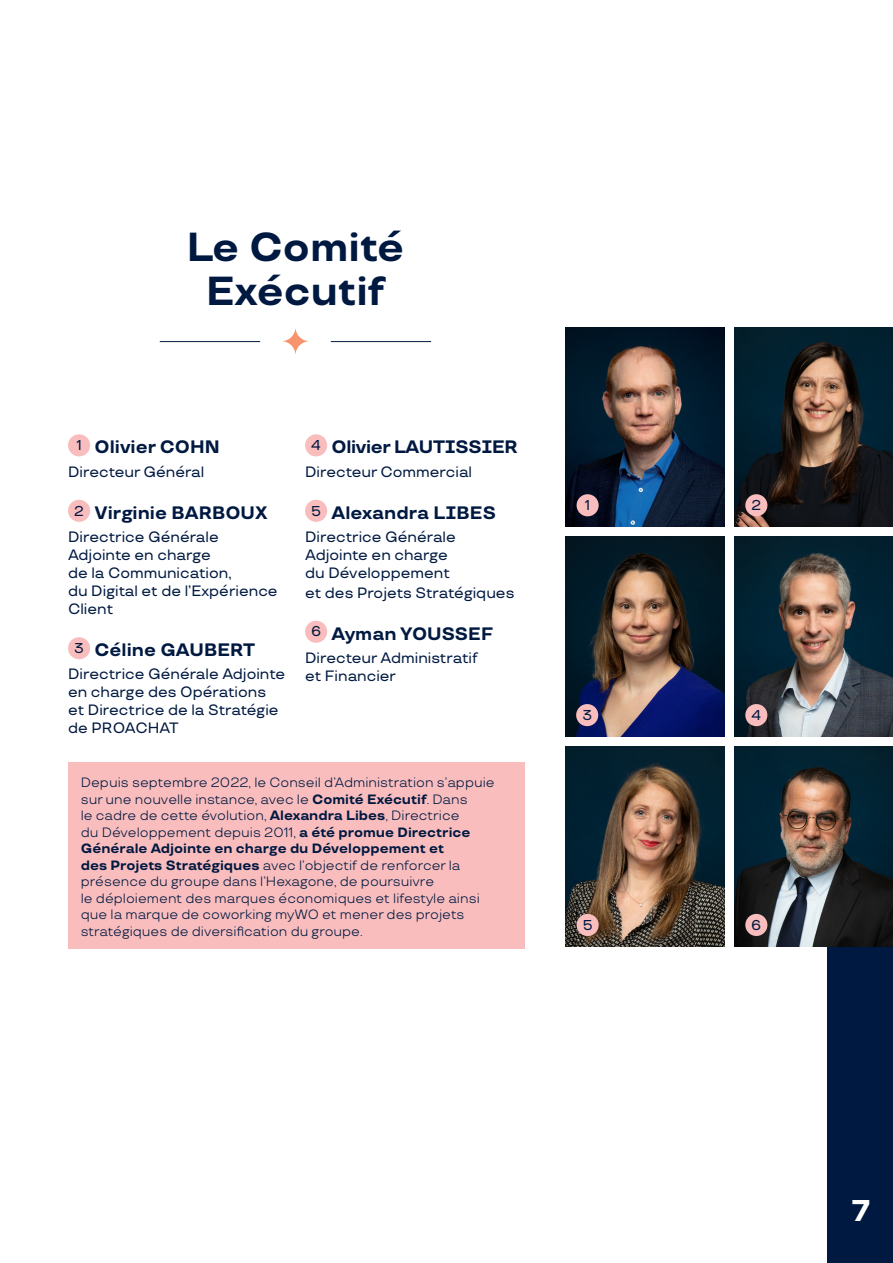
<style>
.page{position:relative;width:893px;height:1263px;background:#fff}
.page>*{position:absolute;margin:0;border:0;box-sizing:border-box;transform-origin:0 0}
.t1{font:700 40.5px/43.5px "TT Travels";color:#001941;text-align:center}
.t2{font:700 30px "TT Travels";color:#fff}
.labeur_GRAS{font:700 18px "TT Travels";color:#001941}
.labeur_GRAS-2{font:700 18px "TT Travels";letter-spacing:-.02em;color:#001941}
.t3{font:500 15px/18px "TT Travels";color:#001941}
.t4{font:500 14.25px "TT Travels";color:#001941}
.LABEUR{font:13.5px/16.5px "TT Travels";color:#001941}
.s1{font-weight:700}
</style>
<div class="page">
<div style="left:828px;top:876px;width:65px;height:387px;background:#001941"></div>
<div style="left:68px;top:434px;width:22px;height:22px;background:#f9bdbd;border-radius:50%"></div>
<div style="left:68px;top:500px;width:22px;height:22px;background:#f9bdbd;border-radius:50%"></div>
<div style="left:68px;top:637px;width:22px;height:22px;background:#f9bdbd;border-radius:50%"></div>
<hr style="left:160px;top:341px;width:100px;height:1px;background:#001941">
<hr style="left:331px;top:341px;width:100px;height:1px;background:#001941">
<svg style="left:281px;top:327px;width:29px;height:28px"></svg>
<div style="left:305px;top:434px;width:22px;height:22px;background:#f9bdbd;border-radius:50%"></div>
<div style="left:305px;top:500px;width:22px;height:22px;background:#f9bdbd;border-radius:50%"></div>
<div style="left:305px;top:621px;width:22px;height:22px;background:#f9bdbd;border-radius:50%"></div>
<img style="left:566px;top:537px;width:158px;height:200px">
<img style="left:735px;top:327px;width:158px;height:200px">
<img style="left:566px;top:327px;width:158px;height:200px">
<div style="left:577px;top:494px;width:22px;height:22px;background:#f9bdbd;border-radius:50%"></div>
<div style="left:745px;top:494px;width:22px;height:22px;background:#f9bdbd;border-radius:50%"></div>
<div style="left:576px;top:704px;width:22px;height:22px;background:#f9bdbd;border-radius:50%"></div>
<img style="left:735px;top:537px;width:158px;height:200px">
<div style="left:745px;top:704px;width:22px;height:22px;background:#f9bdbd;border-radius:50%"></div>
<img style="left:735px;top:747px;width:158px;height:200px">
<div style="left:745px;top:914px;width:22px;height:22px;background:#f9bdbd;border-radius:50%"></div>
<div style="left:68px;top:762px;width:456px;height:186px;background:#f9bdbd"></div>
<img style="left:566px;top:747px;width:158px;height:200px">
<div style="left:577px;top:914px;width:22px;height:22px;background:#f9bdbd;border-radius:50%"></div>
<p class="t1" style="left:187px;top:226px;width:219px">Le Comité<br>Exécutif</p>
<p class="t4" style="left:76px;top:436px;width:7px">1</p>
<p class="labeur_GRAS" style="left:95px;top:436px;width:127px">Olivier COHN</p>
<p class="t3" style="left:68px;top:462px;width:138px">Directeur Général</p>
<p class="t4" style="left:74px;top:502px;width:11px">2</p>
<p class="labeur_GRAS" style="left:95px;top:502px;width:175px">Virginie BARBOUX</p>
<p class="t3" style="left:68px;top:528px;width:211px">Directrice Générale<br>Adjointe en charge<br>de la Communication,<br>du Digital et de l’Expérience<br>Client</p>
<p class="t4" style="left:74px;top:639px;width:11px">3</p>
<p class="labeur_GRAS" style="left:95px;top:639px;width:162px">Céline GAUBERT</p>
<p class="t3" style="left:68px;top:665px;width:219px">Directrice Générale Adjointe en charge des Opérations et Directrice de la Stratégie de PROACHAT</p>
<p class="t4" style="left:311px;top:436px;width:11px">4</p>
<p class="labeur_GRAS-2" style="left:332px;top:436px;width:188px">Olivier LAUTISSIER</p>
<p class="t3" style="left:305px;top:462px;width:168px">Directeur Commercial</p>
<p class="t4" style="left:311px;top:502px;width:11px">5</p>
<p class="labeur_GRAS" style="left:332px;top:502px;width:166px">Alexandra LIBES</p>
<p class="t3" style="left:305px;top:528px;width:152px">Directrice Générale<br>Adjointe en charge du Développement</p>
<p class="t3" style="left:305px;top:583px;width:211px">et des Projets Stratégiques</p>
<p class="t4" style="left:311px;top:623px;width:12px">6</p>
<p class="labeur_GRAS" style="left:332px;top:623px;width:163px">Ayman YOUSSEF</p>
<p class="t3" style="left:305px;top:649px;width:174px">Directeur Administratif et Financier</p>
<p class="LABEUR" style="left:81px;top:774px;width:415px">Depuis septembre 2022, le Conseil d’Administration s’appuie sur une nouvelle instance, avec le <span class="s1">Comité Exécutif</span>. Dans<br>le cadre de cette évolution, <span class="s1">Alexandra Libes</span>, Directrice<br>du Développement depuis 2011, <span class="s1">a été promue Directrice Générale Adjointe en charge du Développement et<br>des Projets Stratégiques</span> avec l’objectif de renforcer la présence du groupe dans l’Hexagone, de poursuivre<br>le déploiement des marques économiques et lifestyle ainsi que la marque de coworking myWO et mener des projets stratégiques de diversification du groupe.</p>
<p class="t4" style="left:585px;top:496px;width:7px">1</p>
<p class="t4" style="left:751px;top:496px;width:11px">2</p>
<p class="t4" style="left:582px;top:706px;width:11px">3</p>
<p class="t4" style="left:752px;top:706px;width:11px">4</p>
<p class="t4" style="left:583px;top:916px;width:11px">5</p>
<p class="t4" style="left:751px;top:916px;width:12px">6</p>
<h2 class="t2" style="left:852px;top:1193px;width:20px">7</h2>
</div>
